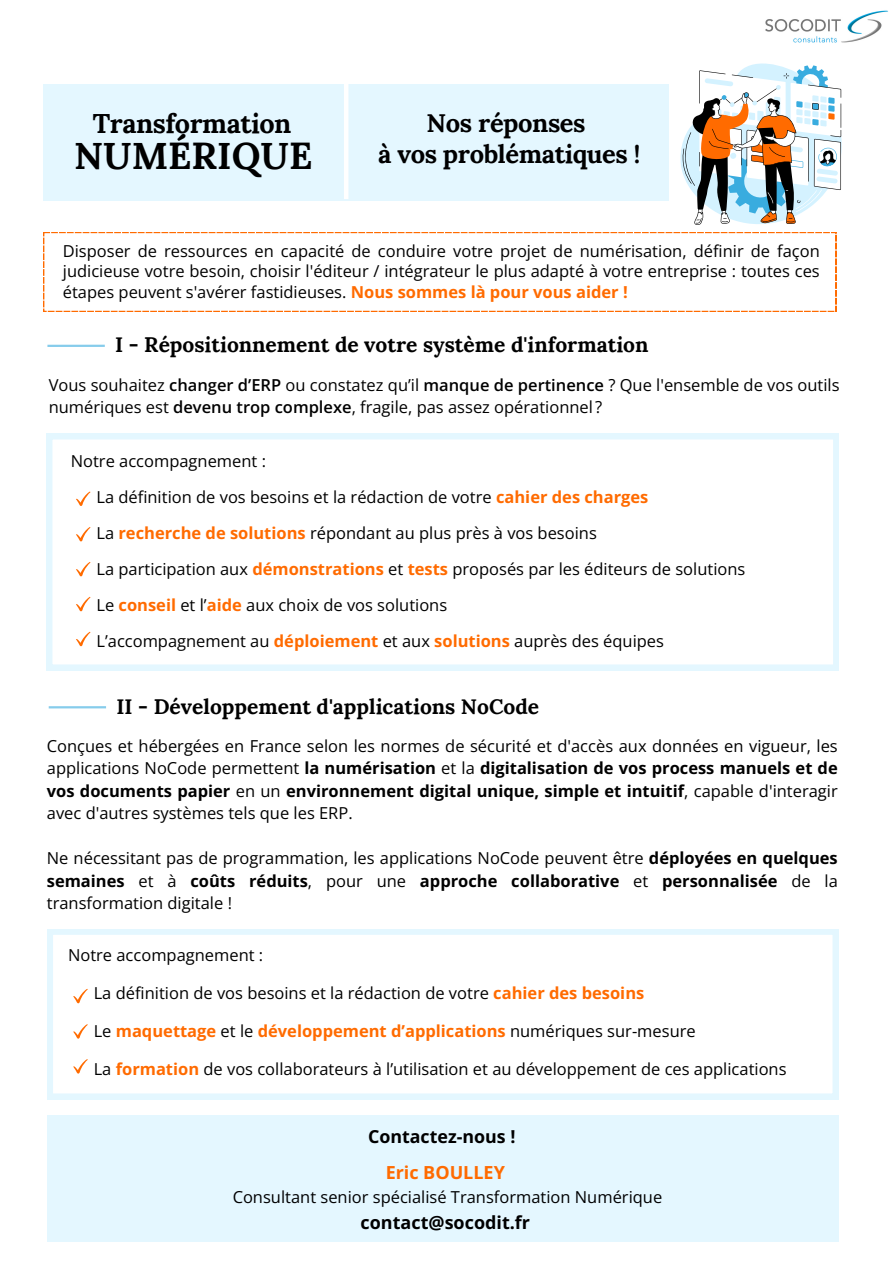
<style>
.page{position:relative;width:893px;height:1264px;background:#fff}
.page>*{position:absolute;margin:0;border:0;box-sizing:border-box;transform-origin:0 0}
.t1{font:700 37.5px "Lora";color:#000}
.t2{font:700 27px "Lora";letter-spacing:-.015em;color:#000}
.t3{font:700 25.5px "Lora";letter-spacing:-.015em;color:#000}
.t4{font:700 21px "Lora";color:#000}
.t5{font:700 18px "Open Sans";color:#000}
.t6{font:700 18px "Open Sans";color:#ff6b00}
.t7{font:700 17.85px "Open Sans";color:#000}
.t8{font:16.5px/22.5px "Open Sans";color:#000;text-align:justify}
.t9{font:700 16.5px "Open Sans";color:#ff6b00}
.s1{font-weight:700;color:#ff6b00}
.s2{font-weight:600}
.s3{font-weight:700}
.s4{font-weight:400;color:#000}
</style>
<div class="page">
<img style="left:765px;top:10px;width:123px;height:33px">
<hr style="left:47px;top:345px;width:58px;height:2px;background:#39acdf">
<div style="left:43px;top:85px;width:625px;height:116px;background:#e4f7ff"></div>
<hr style="left:344px;top:82px;width:4px;height:117px;background:#fff">
<svg style="left:680px;top:63px;width:162px;height:162px"></svg>
<svg style="left:47px;top:434px;width:791px;height:236px"></svg>
<svg style="left:76px;top:491px;width:14px;height:15px"></svg>
<svg style="left:76px;top:527px;width:14px;height:14px"></svg>
<svg style="left:76px;top:562px;width:14px;height:14px"></svg>
<svg style="left:76px;top:596px;width:14px;height:15px"></svg>
<svg style="left:76px;top:631px;width:14px;height:15px"></svg>
<hr style="left:49px;top:706px;width:57px;height:2px;background:#39acdf">
<svg style="left:47px;top:929px;width:791px;height:170px"></svg>
<svg style="left:73px;top:988px;width:15px;height:15px"></svg>
<svg style="left:73px;top:1024px;width:15px;height:14px"></svg>
<svg style="left:73px;top:1059px;width:15px;height:14px"></svg>
<div style="left:48px;top:1115px;width:790px;height:126px;background:#e4f7ff"></div>
<svg style="left:43px;top:232px;width:793px;height:80px"></svg>
<p class="t2" style="left:93px;top:105px;width:200px">Transformation</p>
<p class="t1" style="left:74px;top:131px;width:240px">NUMÉRIQUE</p>
<p class="t3" style="left:426px;top:106px;width:160px">Nos réponses</p>
<p class="t3" style="left:378px;top:137px;width:264px">à vos problématiques !</p>
<p class="t8" style="left:63px;top:240px;width:758px;line-height:20.2px">Disposer de ressources en capacité de conduire votre projet de numérisation, définir de façon judicieuse votre besoin, choisir l'éditeur / intégrateur le plus adapté à votre entreprise : toutes ces étapes peuvent s'avérer fastidieuses. <span class="s1">Nous sommes là pour vous aider !</span></p>
<p class="t4" style="left:115px;top:331px;width:534px">I - Répositionnement de votre système d'information</p>
<p class="t8" style="left:49px;top:373px;width:792px">Vous souhaitez <span class="s2">changer d’ERP</span> ou constatez qu’il <span class="s2">manque de pertinence</span> ? Que l'ensemble de vos outils numériques est <span class="s2">devenu trop complexe</span>, fragile, pas assez opérationnel ?</p>
<p class="t8" style="left:71px;top:450px;width:197px">Notre accompagnement :</p>
<p class="t8" style="left:96px;top:485px;width:553px">La définition de vos besoins et la rédaction de votre <span class="s1">cahier des charges</span></p>
<p class="t8" style="left:96px;top:521px;width:502px">La <span class="s1">recherche de solutions</span> répondant au plus près à vos besoins</p>
<p class="t8" style="left:96px;top:557px;width:650px">La participation aux <span class="s1">démonstrations</span> et <span class="s1">tests</span> proposés par les éditeurs de solutions</p>
<p class="t8" style="left:96px;top:593px;width:352px">Le <span class="s1">conseil</span> et l’<span class="s1">aide</span> aux choix de vos solutions</p>
<p class="t8" style="left:96px;top:629px;width:569px">L’accompagnement au <span class="s1">déploiement</span> et aux <span class="s1">solutions</span> auprès des équipes</p>
<p class="t4" style="left:116px;top:692px;width:424px">II - Développement d'applications NoCode</p>
<p class="t8" style="left:47px;top:734px;width:792px">Conçues et hébergées en France selon les normes de sécurité et d'accès aux données en vigueur, les applications NoCode permettent <span class="s3">la numérisation</span> et la <span class="s3">digitalisation de vos process manuels et de vos documents papier</span> en un <span class="s3">environnement digital unique, simple et intuitif</span>, capable d'interagir avec d'autres systèmes tels que les ERP.</p>
<p class="t8" style="left:47px;top:846px;width:792px">Ne nécessitant pas de programmation, les applications NoCode peuvent être <span class="s3">déployées en quelques semaines</span> et à <span class="s3">coûts réduits</span>, pour une <span class="s3">approche collaborative</span> et <span class="s3">personnalisée</span> de la transformation digitale !</p>
<p class="t8" style="left:68px;top:942px;width:197px">Notre accompagnement :</p>
<p class="t8" style="left:94px;top:981px;width:552px">La définition de vos besoins et la rédaction de votre <span class="s1">cahier des besoins</span></p>
<p class="t9" style="left:94px;top:1019px;width:603px"><span class="s4">Le</span> maquettage <span class="s4">et le</span> développement d’applications <span class="s4">numériques sur-mesure</span></p>
<p class="t8" style="left:94px;top:1057px;width:694px">La <span class="s1">formation</span> de vos collaborateurs à l’utilisation et au développement de ces applications</p>
<p class="t7" style="left:368px;top:1123px;width:149px">Contactez-nous !</p>
<p class="t6" style="left:385px;top:1160px;width:121px">Eric BOULLEY</p>
<p class="t8" style="left:233px;top:1185px;width:431px">Consultant senior spécialisé Transformation Numérique</p>
<p class="t5" style="left:360px;top:1209px;width:171px">contact@socodit.fr</p>
</div>
